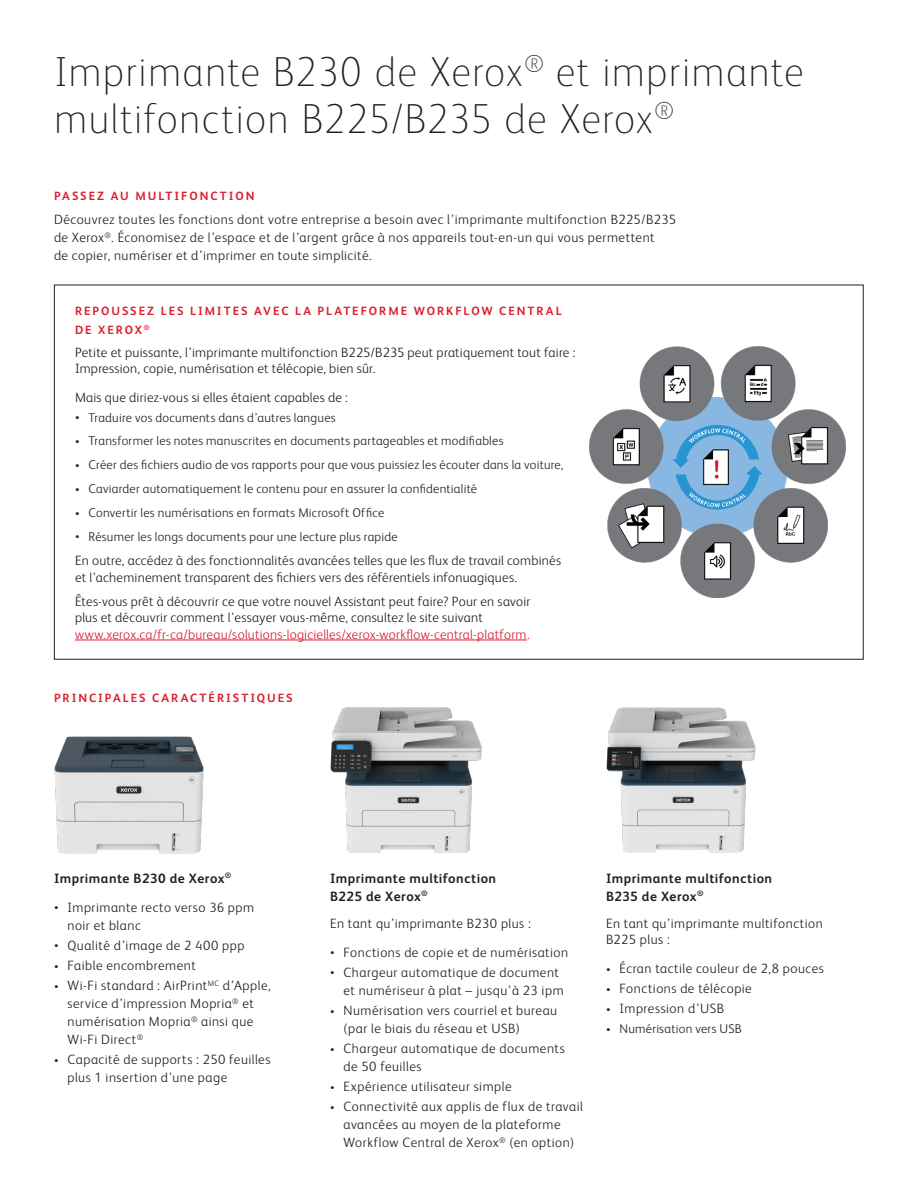
<style>
.page{position:relative;width:918px;height:1188px;background:#fff}
.page>*{position:absolute;margin:0;border:0;box-sizing:border-box;transform-origin:0 0}
.Header_Inside_Spread{font:100 42px/46.5px "Xerox Sans";letter-spacing:.025em;color:#231f20}
.Body_Text{font:300 13.5px/18px "Xerox Sans";letter-spacing:.04em;color:#231f20}
.Body_Text_7_10{font:300 13.5px/16.2px "Xerox Sans";letter-spacing:.02em;color:#231f20}
.Body_Text-2{font:700 13.5px/18px "Xerox Sans";letter-spacing:.035em;color:#231f20}
.t1{font:300 12.75px "Xerox Sans";letter-spacing:.02em;color:#231f20}
.Body_Subhead{font:700 12px/19.5px "Xerox Sans";letter-spacing:.165em;color:#db1e30}
.s1{font-size:9px}
.s2{color:#db1e30}
</style>
<div class="page">
<img style="left:54px;top:736px;width:150px;height:118px">
<img style="left:330px;top:707px;width:151px;height:146px">
<img style="left:606px;top:707px;width:150px;height:146px">
<hr style="left:75px;top:640px;width:452px;height:1px;background:#db1e30">
<img style="left:590px;top:347px;width:255px;height:251px">
<p class="Header_Inside_Spread" style="left:54px;top:47px;width:751px">Imprimante B230 de Xerox<sup>®</sup> et imprimante multifonction B225/B235 de Xerox<sup>®</sup></p>
<p class="Body_Subhead" style="left:54px;top:185px;width:202px">PASSEZ AU MULTIFONCTION</p>
<p class="Body_Text" style="left:54px;top:210px;width:623px">Découvrez toutes les fonctions dont votre entreprise a besoin avec l’imprimante multifonction B225/B235 de Xerox<sup>®</sup>. Économisez de l’espace et de l’argent grâce à nos appareils tout-en-un qui vous permettent<br>de copier, numériser et d’imprimer en toute simplicité.</p>
<p class="Body_Subhead" style="left:75px;top:300px;width:488px">REPOUSSEZ LES LIMITES AVEC LA PLATEFORME WORKFLOW CENTRAL<br>DE XEROX<sup>®</sup></p>
<p class="Body_Text_7_10" style="left:75px;top:344px;width:502px">Petite et puissante, l’imprimante multifonction B225/B235 peut pratiquement tout faire :<br>Impression, copie, numérisation et télécopie, bien sûr.</p>
<p class="Body_Text_7_10" style="left:75px;top:389px;width:274px">Mais que diriez-vous si elles étaient capables de :</p>
<p class="t1" style="left:75px;top:409px;width:262px"><span class="s1">•</span> Traduire vos documents dans d’autres langues</p>
<p class="t1" style="left:75px;top:433px;width:430px"><span class="s1">•</span> Transformer les notes manuscrites en documents partageables et modifiables</p>
<p class="t1" style="left:75px;top:456px;width:490px"><span class="s1">•</span> Créer des fichiers audio de vos rapports pour que vous puissiez les écouter dans la voiture,</p>
<p class="t1" style="left:75px;top:480px;width:404px"><span class="s1">•</span> Caviarder automatiquement le contenu pour en assurer la confidentialité</p>
<p class="t1" style="left:75px;top:504px;width:311px"><span class="s1">•</span> Convertir les numérisations en formats Microsoft Office</p>
<p class="t1" style="left:75px;top:528px;width:324px"><span class="s1">•</span> Résumer les longs documents pour une lecture plus rapide</p>
<p class="Body_Text_7_10" style="left:75px;top:552px;width:488px">En outre, accédez à des fonctionnalités avancées telles que les flux de travail combinés et l'acheminement transparent des fichiers vers des référentiels infonuagiques.</p>
<p class="Body_Text_7_10" style="left:75px;top:593px;width:457px">Êtes-vous prêt à découvrir ce que votre nouvel Assistant peut faire? Pour en savoir plus et découvrir comment l'essayer vous-même, consultez le site suivant <span class="s2">www.xerox.ca/fr-ca/bureau/solutions-logicielles/xerox-workflow-central-platform.</span></p>
<p class="Body_Subhead" style="left:54px;top:688px;width:240px">PRINCIPALES CARACTÉRISTIQUES</p>
<p class="Body_Text-2" style="left:54px;top:869px;width:179px">Imprimante B230 de Xerox<sup>®</sup></p>
<p class="Body_Text" style="left:68px;top:897px;width:188px;text-indent:-14px"><span class="s1">•</span> Imprimante recto verso 36 ppm noir et blanc</p>
<p class="Body_Text" style="left:54px;top:935px;width:192px"><span class="s1">•</span> Qualité d’image de 2 400 ppp</p>
<p class="Body_Text" style="left:54px;top:956px;width:143px"><span class="s1">•</span> Faible encombrement</p>
<p class="Body_Text" style="left:68px;top:976px;width:205px;text-indent:-14px"><span class="s1">•</span> Wi-Fi standard : AirPrint<sup>MC</sup> d’Apple, service d’impression Mopria<sup>®</sup> et numérisation Mopria<sup>®</sup> ainsi que<br>Wi-Fi Direct<sup>®</sup></p>
<p class="Body_Text" style="left:68px;top:1050px;width:205px;text-indent:-14px"><span class="s1">•</span> Capacité de supports : 250 feuilles plus 1 insertion d’une page</p>
<p class="Body_Text-2" style="left:330px;top:869px;width:168px">Imprimante multifonction<br>B225 de Xerox<sup>®</sup></p>
<p class="Body_Text" style="left:330px;top:914px;width:202px">En tant qu’imprimante B230 plus :</p>
<p class="Body_Text" style="left:330px;top:942px;width:240px"><span class="s1">•</span> Fonctions de copie et de numérisation</p>
<p class="Body_Text" style="left:344px;top:962px;width:222px;text-indent:-14px"><span class="s1">•</span> Chargeur automatique de document et numériseur à plat – jusqu’à 23 ipm</p>
<p class="Body_Text" style="left:344px;top:1001px;width:215px;text-indent:-14px"><span class="s1">•</span> Numérisation vers courriel et bureau (par le biais du réseau et USB)</p>
<p class="Body_Text" style="left:344px;top:1039px;width:223px;text-indent:-14px"><span class="s1">•</span> Chargeur automatique de documents de 50 feuilles</p>
<p class="Body_Text" style="left:330px;top:1077px;width:183px"><span class="s1">•</span> Expérience utilisateur simple</p>
<p class="Body_Text" style="left:344px;top:1097px;width:241px;text-indent:-14px"><span class="s1">•</span> Connectivité aux applis de flux de travail avancées au moyen de la plateforme<br>Workflow Central de Xerox<sup>®</sup> (en option)</p>
<p class="Body_Text-2" style="left:606px;top:869px;width:168px">Imprimante multifonction<br>B235 de Xerox<sup>®</sup></p>
<p class="Body_Text" style="left:606px;top:914px;width:218px;line-height:16.2px">En tant qu’imprimante multifonction<br>B225 plus :</p>
<p class="Body_Text" style="left:606px;top:959px;width:219px"><span class="s1">•</span> Écran tactile couleur de 2,8 pouces</p>
<p class="Body_Text" style="left:606px;top:979px;width:147px"><span class="s1">•</span> Fonctions de télécopie</p>
<p class="Body_Text" style="left:606px;top:999px;width:120px"><span class="s1">•</span> Impression d’USB</p>
<p class="t1" style="left:606px;top:1021px;width:137px"><span class="s1">•</span> Numérisation vers USB</p>
</div>
